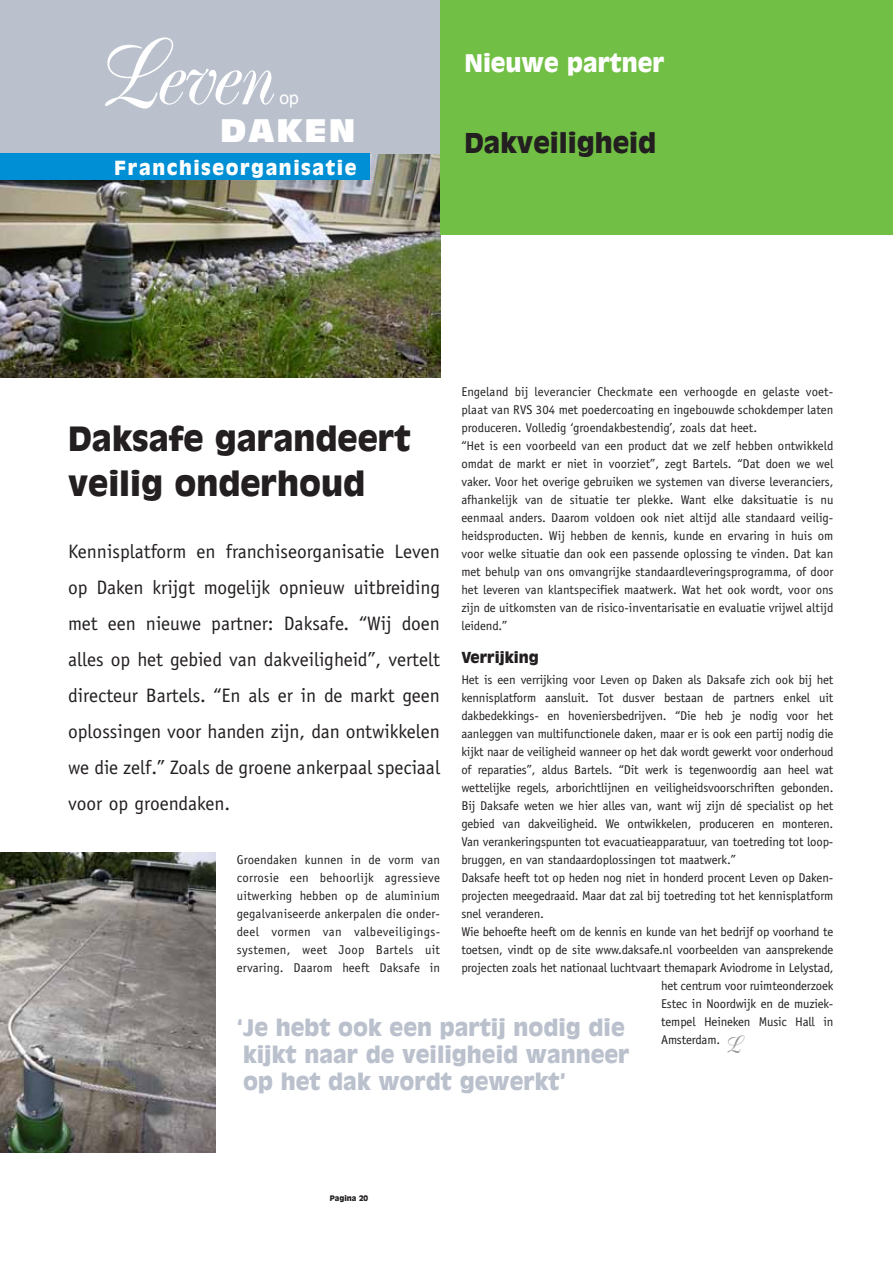
<style>
.page{position:relative;width:893px;height:1263px;background:#fff}
.page>*{position:absolute;margin:0;border:0;box-sizing:border-box;transform-origin:0 0}
.t1{font:81.3px "Poppl Exquisit";letter-spacing:.01em;color:#fff}
.t2{font:900 33px/45px "Antique Olive";color:#231f20}
.t3{font:31.95px "Antique Olive Compact";letter-spacing:.05em;color:#fff}
.t4{font:900 27px "Antique Olive";color:#231f20}
.t5{font:900 24px "Antique Olive";color:#fff}
.t6{font:900 22.5px/27px "Antique Olive";color:#bac1cd}
.t7{font:19.5px/36px "Officina Sans";color:#231f20;text-align:justify}
.t8{font:900 19.2px "Antique Olive";letter-spacing:.08em;color:#fff}
.t9{font:17.55px "Arial";color:#fff}
.t10{font:900 15px "Antique Olive";color:#231f20}
.t11{font:12.75px/18px "Officina Sans";letter-spacing:-.01em;color:#231f20;text-align:justify}
.t12{font:900 7.5px "Antique Olive";color:#231f20}
.s1{font-family:"Poppl Exquisit";font-size:20.25px;color:#939598}
</style>
<div class="page">
<img style="left:0;top:153px;width:440px;height:225px">
<div style="left:0;top:0;width:543px;height:153px;background:#bac1cd"></div>
<div style="left:0;top:153px;width:369px;height:27px;background:#008fd5"></div>
<div style="left:440px;top:0;width:453px;height:234px;background:#71bf44"></div>
<img style="left:0;top:853px;width:216px;height:299px">
<h1 class="t1" style="left:91px;top:28px;width:181px">Leven</h1>
<h3 class="t3" style="left:220px;top:111px;width:137px">DAKEN</h3>
<h3 class="t9" style="left:279px;top:86px;width:21px">op</h3>
<h3 class="t8" style="left:115px;top:156px;width:243px">Franchiseorganisatie</h3>
<h3 class="t5" style="left:464px;top:49px;width:202px">Nieuwe partner</h3>
<h3 class="t4" style="left:464px;top:127px;width:193px">Dakveiligheid</h3>
<p class="t11" style="left:461px;top:383px;width:374px;text-align:left">Engeland bij leverancier Checkmate een verhoogde en gelaste voet&shy;plaat van RVS 304 met poedercoating en ingebouwde schokdemper laten produceren. Volledig ‘groendakbestendig’, zoals dat heet.<br>“Het is een voorbeeld van een product dat we zelf hebben ontwikkeld omdat de markt er niet in voorziet”, zegt Bartels. “Dat doen we wel vaker. Voor het overige gebruiken we systemen van diverse leveranciers, afhankelijk van de situatie ter plekke. Want elke daksituatie is nu eenmaal anders. Daarom voldoen ook niet altijd alle standaard veilig&shy;heidsproducten. Wij hebben de kennis, kunde en ervaring in huis om voor welke situatie dan ook een passende oplossing te vinden. Dat kan met behulp van ons omvangrijke standaardleveringsprogramma, of door het leveren van klantspecifiek maatwerk. Wat het ook wordt, voor ons zijn de uitkomsten van de risico-inventarisatie en evaluatie vrijwel altijd leidend.”</p>
<p class="t10" style="left:461px;top:649px;width:79px">Verrijking</p>
<p class="t11" style="left:461px;top:671px;width:374px">Het is een verrijking voor Leven op Daken als Daksafe zich ook bij het</p>
<p class="t11" style="left:461px;top:689px;width:374px">kennisplatform aansluit. Tot dusver bestaan de partners enkel uit</p>
<p class="t11" style="left:461px;top:707px;width:374px">dakbedekkings- en hoveniersbedrijven. “Die heb je nodig voor het</p>
<p class="t11" style="left:461px;top:725px;width:374px">aanleggen van multifunctionele daken, maar er is ook een partij nodig die</p>
<p class="t11" style="left:461px;top:743px;width:373px">kijkt naar de veiligheid wanneer op het dak wordt gewerkt voor onderhoud</p>
<p class="t11" style="left:461px;top:761px;width:374px">of reparaties”, aldus Bartels. “Dit werk is tegenwoordig aan heel wat</p>
<p class="t11" style="left:461px;top:779px;width:374px">wettelijke regels, arborichtlijnen en veiligheidsvoorschriften gebonden.</p>
<p class="t11" style="left:461px;top:797px;width:374px">Bij Daksafe weten we hier alles van, want wij zijn dé specialist op het</p>
<p class="t11" style="left:461px;top:815px;width:374px">gebied van dakveiligheid. We ontwikkelen, produceren en monteren.</p>
<p class="t11" style="left:461px;top:833px;width:374px">Van verankeringspunten tot evacuatieapparatuur, van toetreding tot loop-</p>
<p class="t11" style="left:461px;top:851px;width:276px">bruggen, en van standaardoplossingen tot maatwerk.”</p>
<p class="t11" style="left:461px;top:869px;width:373px">Daksafe heeft tot op heden nog niet in honderd procent Leven op Daken-</p>
<p class="t11" style="left:461px;top:887px;width:374px">projecten meegedraaid. Maar dat zal bij toetreding tot het kennisplatform</p>
<p class="t11" style="left:461px;top:905px;width:84px">snel veranderen.</p>
<p class="t11" style="left:461px;top:923px;width:373px">Wie behoefte heeft om de kennis en kunde van het bedrijf op voorhand te</p>
<p class="t11" style="left:461px;top:941px;width:374px">toetsen, vindt op de site www.daksafe.nl voorbeelden van aansprekende</p>
<p class="t11" style="left:461px;top:959px;width:374px">projecten zoals het nationaal luchtvaart themapark Aviodrome in Lelystad,</p>
<p class="t11" style="left:661px;top:977px;width:174px">het centrum voor ruimteonderzoek</p>
<p class="t11" style="left:661px;top:995px;width:174px">Estec in Noordwijk en de muziek-</p>
<p class="t11" style="left:661px;top:1013px;width:174px">tempel Heineken Music Hall in</p>
<p class="t11" style="left:661px;top:1031px;width:80px">Amsterdam. <span class="s1">L</span></p>
<h2 class="t2" style="left:68px;top:415px;width:344px">Daksafe garandeert veilig onderhoud</h2>
<p class="t7" style="left:68px;top:533px;width:374px">Kennisplatform en franchiseorganisatie Leven op Daken krijgt mogelijk opnieuw uitbreiding met een nieuwe partner: Daksafe. “Wij doen alles op het gebied van dakveiligheid”, vertelt directeur Bartels. “En als er in de markt geen oplossingen voor handen zijn, dan ontwikkelen we die zelf.” Zoals de groene ankerpaal speciaal voor op groendaken.</p>
<p class="t11" style="left:237px;top:851px;width:205px">Groendaken kunnen in de vorm van corrosie een behoorlijk agressieve uitwerking hebben op de aluminium gegalvaniseerde ankerpalen die onder&shy;deel vormen van valbeveiligings&shy;systemen, weet Joop Bartels uit ervaring. Daarom heeft Daksafe in</p>
<h3 class="t6" style="left:237px;top:1013px;width:394px">‘Je hebt ook een partij nodig die kijkt naar de veiligheid wanneer op het dak wordt gewerkt’</h3>
<p class="t12" style="left:330px;top:1194px;width:40px">Pagina 20</p>
</div>
